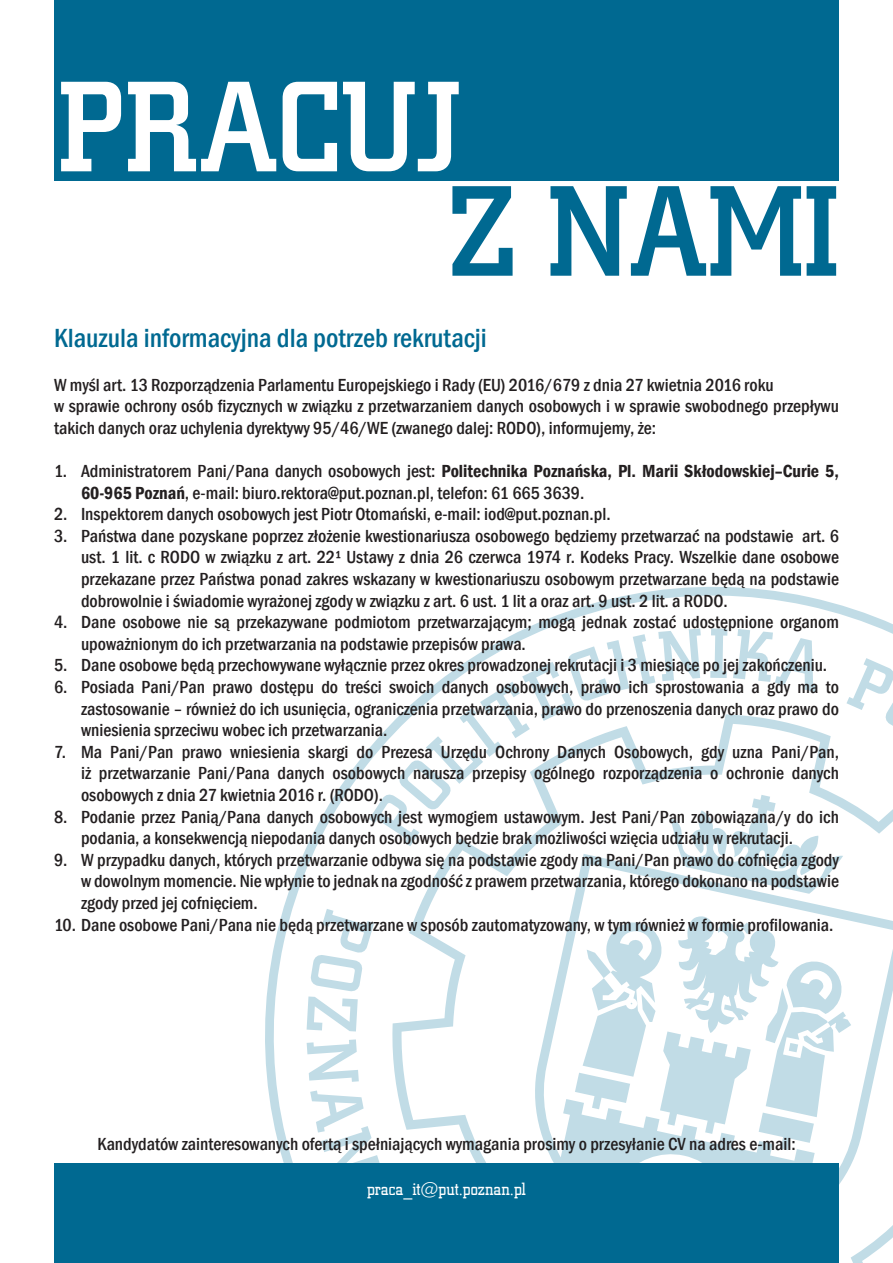
<style>
.page{position:relative;width:893px;height:1263px;background:#fff}
.page>*{position:absolute;margin:0;border:0;box-sizing:border-box;transform-origin:0 0}
.t1{font:129px "Square Slab 711 Md EU";color:#fff}
.t2{font:129px "Square Slab 711 Md EU";color:#006991}
.t3{font:500 condensed 27px "Franklin Gothic";color:#006991}
.t4{font:500 condensed 18px/21.6px "Franklin Gothic";color:#231f20}
.t5{font:18px "Square Slab 711 Lt EU";color:#fff}
.s1{font-weight:600}
</style>
<div class="page">
<svg style="left:265px;top:586px;width:628px;height:677px"></svg>
<div style="left:54px;top:0;width:785px;height:180px;background:#006991"></div>
<div style="left:54px;top:1163px;width:785px;height:100px;background:#006991"></div>
<p class="t1" style="left:58px;top:47px;width:404px">PRACUJ</p>
<p class="t2" style="left:449px;top:151px;width:391px">Z NAMI</p>
<p class="t3" style="left:54px;top:321px;width:434px">Klauzula informacyjna dla potrzeb rekrutacji</p>
<p class="t4" style="left:54px;top:374px;width:721px">W myśl art. 13 Rozporządzenia Parlamentu Europejskiego i Rady (EU) 2016/679 z dnia 27 kwietnia 2016 roku</p>
<p class="t4" style="left:54px;top:395px;width:786px">w sprawie ochrony osób fizycznych w związku z przetwarzaniem danych osobowych i w sprawie swobodnego przepływu takich danych oraz uchylenia dyrektywy 95/46/WE (zwanego dalej: RODO), informujemy, że:</p>
<p class="t4" style="left:81px;top:460px;width:759px;text-indent:-27px">1. Administratorem Pani/Pana danych osobowych jest: <span class="s1">Politechnika Poznańska, Pl. Marii Skłodowskiej–Curie 5,<br>60-965 Poznań</span>, e-mail: biuro.rektora@put.poznan.pl, telefon: 61 665 3639.</p>
<p class="t4" style="left:54px;top:503px;width:558px">2. Inspektorem danych osobowych jest Piotr Otomański, e-mail: iod@put.poznan.pl.</p>
<p class="t4" style="left:81px;top:525px;width:759px;text-align:justify;text-indent:-27px">3. Państwa dane pozyskane poprzez złożenie kwestionariusza osobowego będziemy przetwarzać na podstawie art. 6 ust. 1 lit. c RODO w związku z art. 22¹ Ustawy z dnia 26 czerwca 1974 r. Kodeks Pracy. Wszelkie dane osobowe przekazane przez Państwa ponad zakres wskazany w kwestionariuszu osobowym przetwarzane będą na podstawie dobrowolnie i świadomie wyrażonej zgody w związku z art. 6 ust. 1 lit a oraz art. 9 ust. 2 lit. a RODO.</p>
<p class="t4" style="left:81px;top:611px;width:759px;text-indent:-27px">4. Dane osobowe nie są przekazywane podmiotom przetwarzającym; mogą jednak zostać udostępnione organom upoważnionym do ich przetwarzania na podstawie przepisów prawa.</p>
<p class="t4" style="left:54px;top:654px;width:775px">5. Dane osobowe będą przechowywane wyłącznie przez okres prowadzonej rekrutacji i 3 miesiące po jej zakończeniu.</p>
<p class="t4" style="left:81px;top:676px;width:759px;text-align:justify;text-indent:-27px">6. Posiada Pani/Pan prawo dostępu do treści swoich danych osobowych, prawo ich sprostowania a gdy ma to zastosowanie – również do ich usunięcia, ograniczenia przetwarzania, prawo do przenoszenia danych oraz prawo do wniesienia sprzeciwu wobec ich przetwarzania.</p>
<p class="t4" style="left:81px;top:741px;width:759px;text-align:justify;text-indent:-27px">7. Ma Pani/Pan prawo wniesienia skargi do Prezesa Urzędu Ochrony Danych Osobowych, gdy uzna Pani/Pan, iż przetwarzanie Pani/Pana danych osobowych narusza przepisy ogólnego rozporządzenia o ochronie danych osobowych z dnia 27 kwietnia 2016 r. (RODO).</p>
<p class="t4" style="left:81px;top:806px;width:759px;text-indent:-27px">8. Podanie przez Panią/Pana danych osobowych jest wymogiem ustawowym. Jest Pani/Pan zobowiązana/y do ich podania, a konsekwencją niepodania danych osobowych będzie brak możliwości wzięcia udziału w rekrutacji.</p>
<p class="t4" style="left:81px;top:849px;width:759px;text-align:justify;text-indent:-27px">9. W przypadku danych, których przetwarzanie odbywa się na podstawie zgody ma Pani/Pan prawo do cofnięcia zgody w dowolnym momencie. Nie wpłynie to jednak na zgodność z prawem przetwarzania, którego dokonano na podstawie zgody przed jej cofnięciem.</p>
<p class="t4" style="left:54px;top:914px;width:781px">10. Dane osobowe Pani/Pana nie będą przetwarzane w sposób zautomatyzowany, w tym również w formie profilowania.</p>
<p class="t4" style="left:97px;top:1133px;width:700px">Kandydatów zainteresowanych ofertą i spełniających wymagania prosimy o przesyłanie CV na adres e-mail:</p>
<p class="t5" style="left:367px;top:1178px;width:160px">praca_it@put.poznan.pl</p>
</div>
